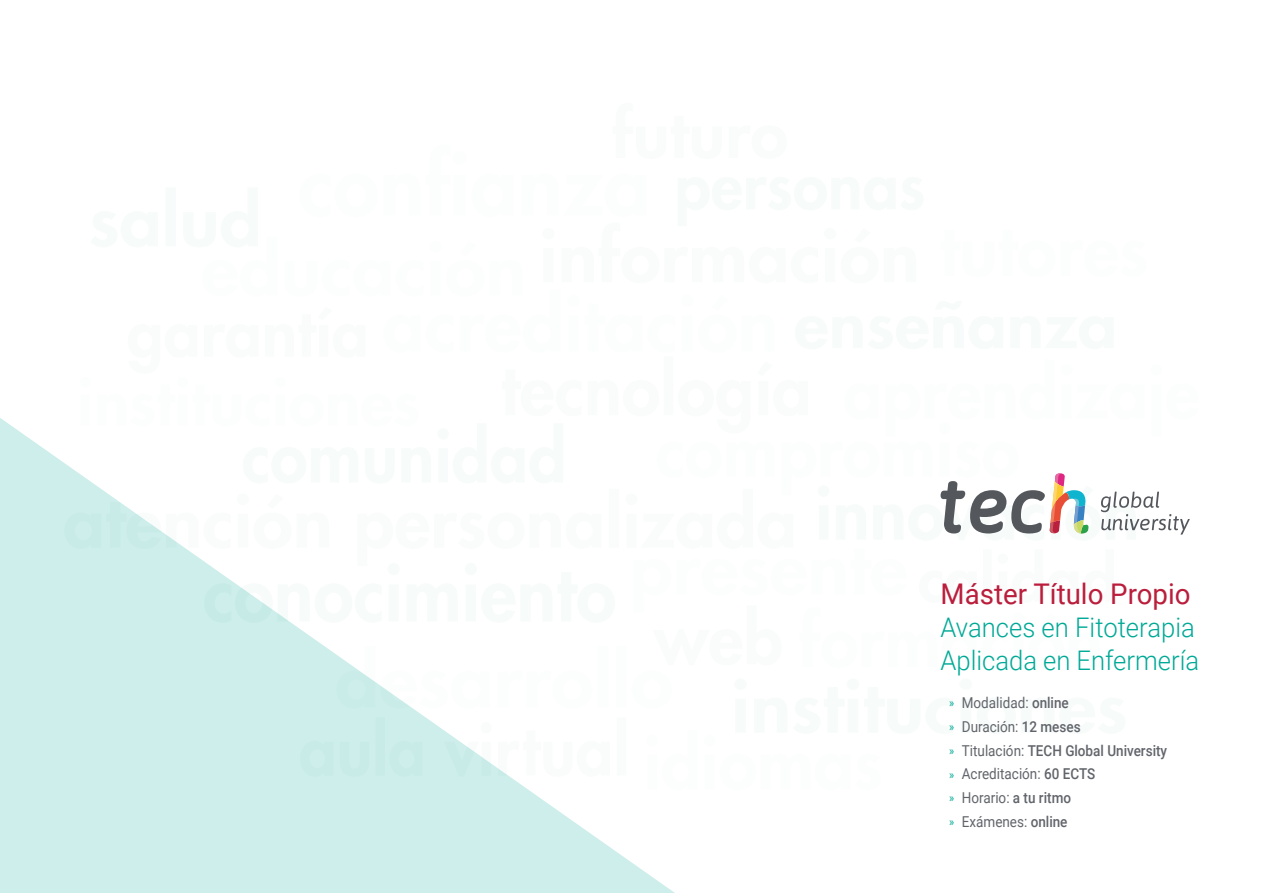
<style>
.page{position:relative;width:1263px;height:893px;background:#fff}
.page>*{position:absolute;margin:0;border:0;box-sizing:border-box;transform-origin:0 0}
.t1{font:28.5px "Roboto";color:#ba1e3c}
.t2{font:300 27px/33px "Roboto";color:#00a996;scale:.95 1}
.t3{font:15px/23.7px "Roboto";color:#61646a;scale:.9 1}
.s1{font-size:12px;color:#00a996}
.s2{font-weight:500}
</style>
<div class="page">
<svg style="left:0;top:418px;width:675px;height:475px;background:#d1efec"></svg>
<svg style="left:64px;top:418px;width:1126px;height:372px"></svg>
<h1 class="t1" style="left:940px;top:574px;width:251px">Máster Título Propio</h1>
<h2 class="t2" style="left:940px;top:610px;width:274px">Avances en Fitoterapia<br>Aplicada en Enfermería</h2>
<p class="t3" style="left:949px;top:690px;width:244px"><span class="s1">»</span> Modalidad: <span class="s2">online<br></span><span class="s1">»</span> Duración: <span class="s2">12 meses<br></span><span class="s1">»</span> Titulación: <span class="s2">TECH Global University </span><span class="s1">»</span> Acreditación: <span class="s2">60 ECTS<br></span><span class="s1">»</span> Horario: <span class="s2">a tu ritmo<br></span><span class="s1">»</span> Exámenes: <span class="s2">online</span></p>
</div>
